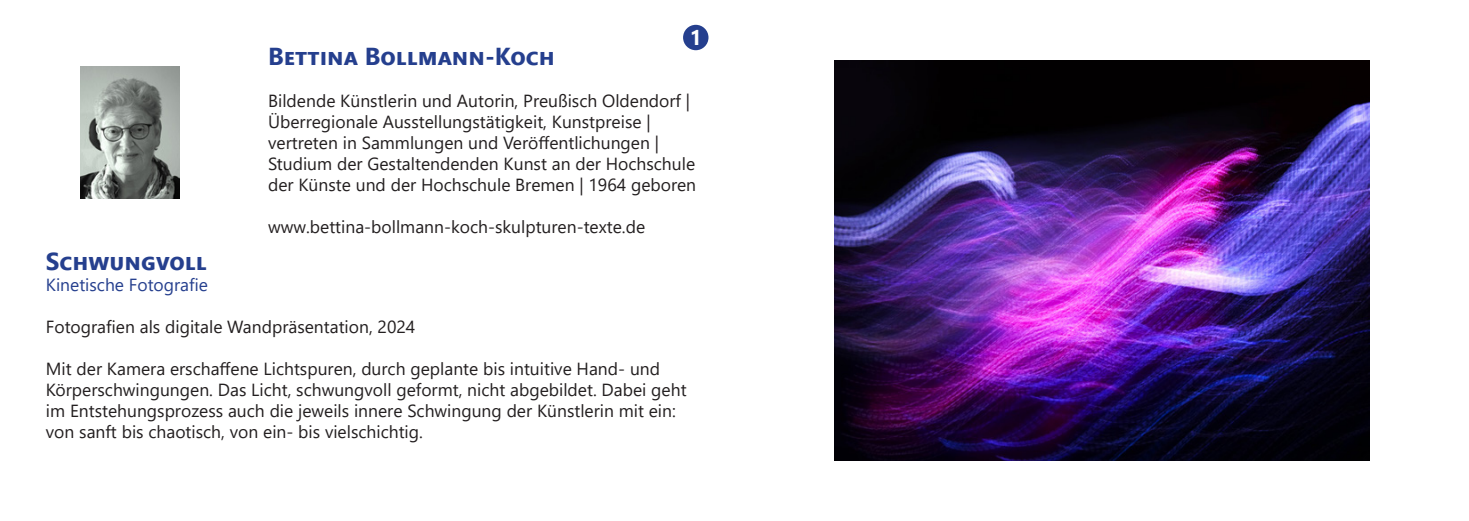
<style>
.page{position:relative;width:1469px;height:521px;background:#fff}
.page>*{position:absolute;margin:0;border:0;box-sizing:border-box;transform-origin:0 0}
.t1{font:700 24.5px "Segoe UI";color:#253f8e}
.t2{font:700 21px "Segoe UI";color:#fff}
.t3{font:17.5px/21px "Segoe UI";color:#231f20}
.t4{font:17.5px "Segoe UI";color:#253f8e}
</style>
<div class="page">
<img style="left:81px;top:66px;width:98px;height:133px">
<img style="left:834px;top:61px;width:535px;height:400px">
<div style="left:683px;top:25px;width:25px;height:25px;background:#253f8e;border-radius:50%"></div>
<p class="t2" style="left:689px;top:17px;width:14px">1</p>
<p class="t1" style="left:268px;top:33px;width:288px">Bettina Bollmann-Koch</p>
<p class="t3" style="left:268px;top:89px;width:423px">Bildende Künstlerin und Autorin, Preußisch Oldendorf |</p>
<p class="t3" style="left:268px;top:110px;width:384px">Überregionale Ausstellungstätigkeit, Kunstpreise |</p>
<p class="t3" style="left:268px;top:131px;width:392px">vertreten in Sammlungen und Veröffentlichungen |</p>
<p class="t3" style="left:268px;top:152px;width:429px">Studium der Gestaltendenden Kunst an der Hochschule der Künste und der Hochschule Bremen | 1964 geboren</p>
<p class="t3" style="left:268px;top:215px;width:378px">www.bettina-bollmann-koch-skulpturen-texte.de</p>
<p class="t1" style="left:46px;top:238px;width:162px">Schwungvoll</p>
<p class="t4" style="left:46px;top:268px;width:164px">Kinetische Fotografie</p>
<p class="t3" style="left:46px;top:315px;width:371px">Fotografien als digitale Wandpräsentation, 2024</p>
<p class="t3" style="left:46px;top:357px;width:615px">Mit der Kamera erschaffene Lichtspuren, durch geplante bis intuitive Hand- und</p>
<p class="t3" style="left:46px;top:378px;width:642px">Körperschwingungen. Das Licht, schwungvoll geformt, nicht abgebildet. Dabei geht im Entstehungsprozess auch die jeweils innere Schwingung der Künstlerin mit ein: von sanft bis chaotisch, von ein- bis vielschichtig.</p>
</div>
